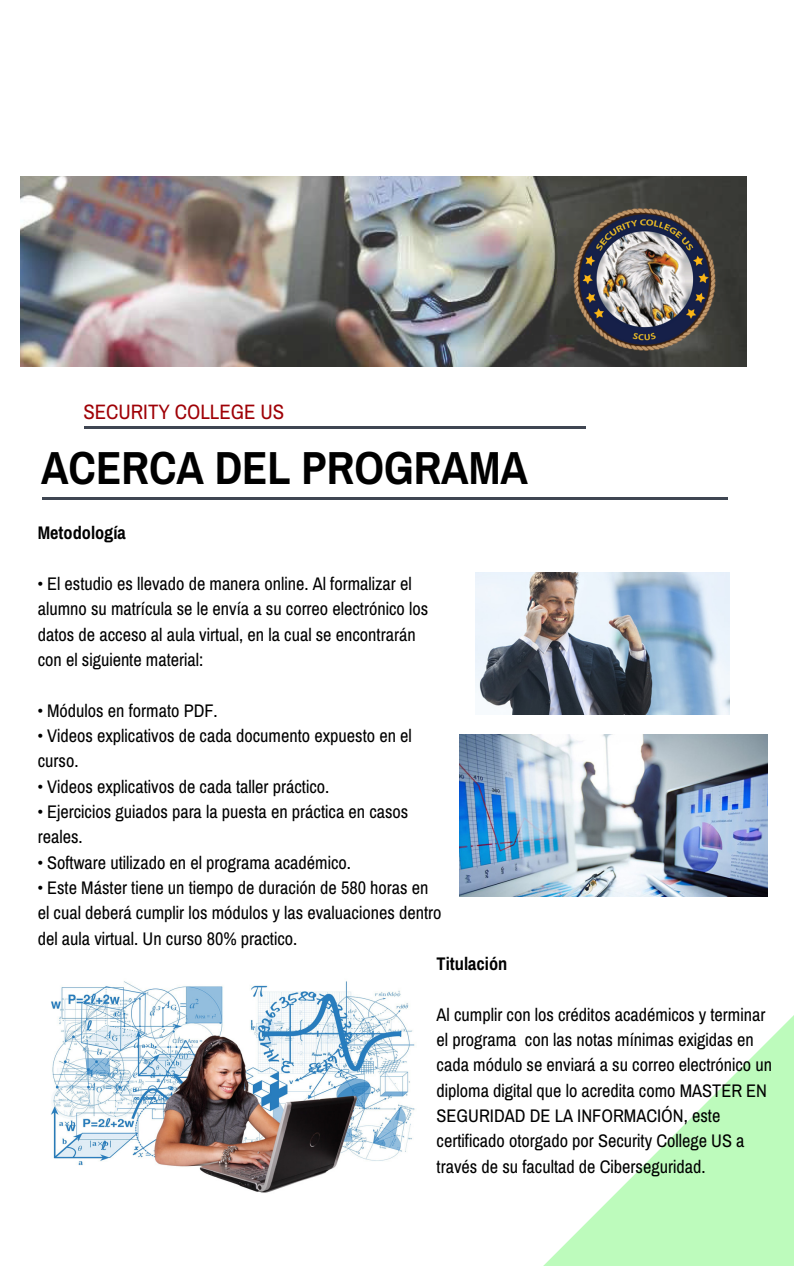
<style>
.page{position:relative;width:794px;height:1266px;background:#fff}
.page>*{position:absolute;margin:0;border:0;box-sizing:border-box;transform-origin:0 0}
.t1{font:700 46.42px "Archivo Narrow";color:#000}
.t2{font:20.85px "Archivo Narrow";color:#9f0006}
.t3{font:18.23px/25.3px "Archivo Narrow";color:#000}
.t4{font:700 18.23px "Archivo Narrow";color:#000}
</style>
<div class="page">
<img style="left:20px;top:177px;width:726px;height:190px">
<hr style="left:84px;top:426px;width:501px;height:3px;background:#3f4652">
<hr style="left:42px;top:497px;width:685px;height:3px;background:#3f4652">
<svg style="left:459px;top:885px;width:334px;height:381px"></svg>
<img style="left:551px;top:200px;width:186px;height:159px">
<img style="left:475px;top:572px;width:253px;height:143px">
<img style="left:51px;top:981px;width:364px;height:212px">
<img style="left:459px;top:734px;width:308px;height:162px">
<p class="t2" style="left:83px;top:399px;width:202px">SECURITY COLLEGE US</p>
<h1 class="t1" style="left:41px;top:440px;width:488px">ACERCA DEL PROGRAMA</h1>
<p class="t4" style="left:38px;top:522px;width:90px">Metodología</p>
<p class="t3" style="left:38px;top:571px;width:392px">• El estudio es llevado de manera online. Al formalizar el alumno su matrícula se le envía a su correo electrónico los datos de acceso al aula virtual, en la cual se encontrarán con el siguiente material:</p>
<p class="t3" style="left:38px;top:697px;width:181px">• Módulos en formato PDF.</p>
<p class="t3" style="left:38px;top:722px;width:375px">• Videos explicativos de cada documento expuesto en el curso.</p>
<p class="t3" style="left:38px;top:773px;width:293px">• Videos explicativos de cada taller práctico.</p>
<p class="t3" style="left:38px;top:798px;width:372px">• Ejercicios guiados para la puesta en práctica en casos reales.</p>
<p class="t3" style="left:38px;top:849px;width:314px">• Software utilizado en el programa académico.</p>
<p class="t3" style="left:38px;top:874px;width:405px">• Este Máster tiene un tiempo de duración de 580 horas en el cual deberá cumplir los módulos y las evaluaciones dentro del aula virtual. Un curso 80% practico.</p>
<p class="t4" style="left:436px;top:953px;width:72px">Titulación</p>
<p class="t3" style="left:436px;top:1001px;width:337px">Al cumplir con los créditos académicos y terminar el programa con las notas mínimas exigidas en cada módulo se enviará a su correo electrónico un diploma digital que lo acredita como MASTER EN SEGURIDAD DE LA INFORMACIÓN, este certificado otorgado por Security College US a través de su facultad de Ciberseguridad.</p>
</div>
